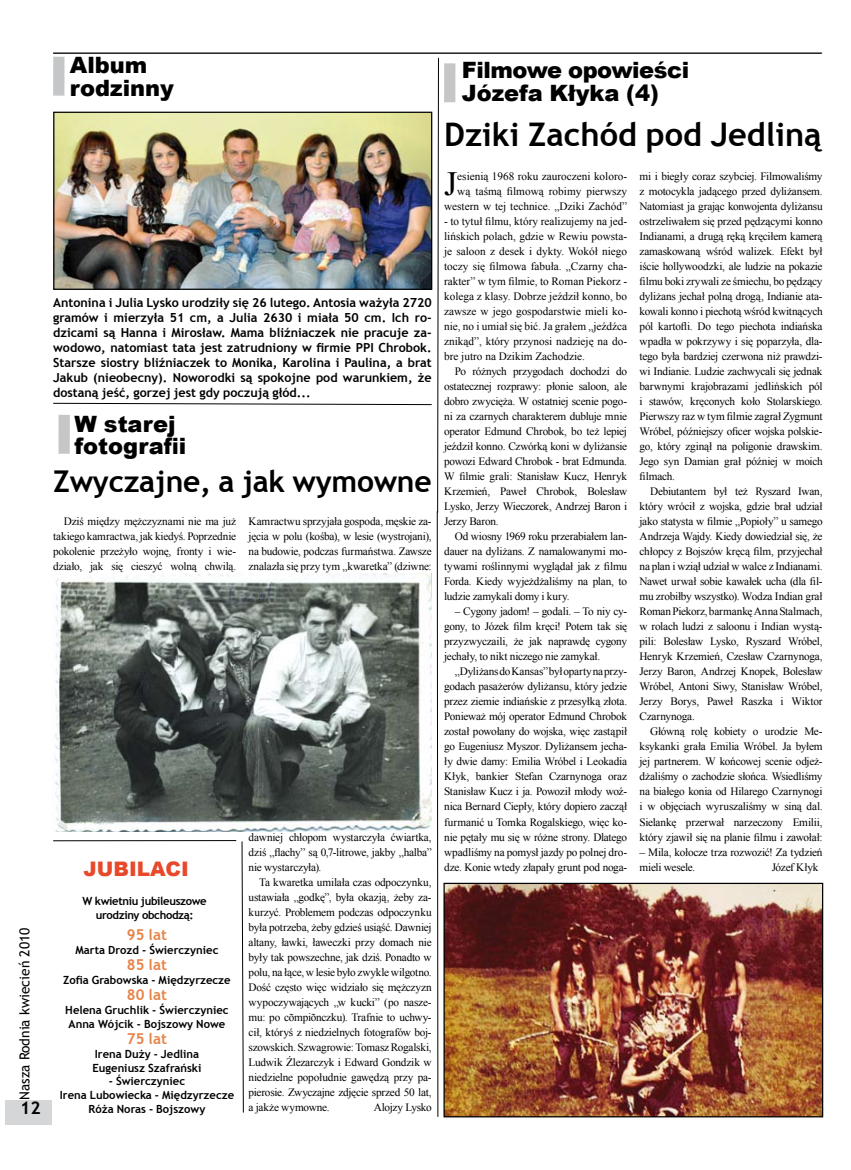
<style>
.page{position:relative;width:851px;height:1170px;background:#fff}
.page>*{position:absolute;margin:0;border:0;box-sizing:border-box;transform-origin:0 0}
.t1{font:33.88px "Times New Roman";color:#000}
.t2{font:700 32.5px "Trebuchet MS";color:#000}
.t3{font:700 30px "Trebuchet MS";letter-spacing:-.01em;color:#000}
.t4{font:900 22.5px/22.5px "Arial";letter-spacing:-.02em;color:#000}
.t5{font:900 22.5px/22.5px "Arial";color:#000}
.t6{font:900 20px "Arial";color:#e7492a}
.t7{font:700 17.5px "Trebuchet MS";color:#000}
.t8{font:700 15px "Trebuchet MS";color:#e88348}
.t9{font:13.75px "Trebuchet MS";color:#000}
.t10{font:700 12.5px/15px "Trebuchet MS";color:#000;text-align:justify}
.t11{font:11.25px/15px "Times New Roman";letter-spacing:-.015em;color:#000;text-align:justify}
.t12{font:700 11.25px/13.8px "Trebuchet MS";color:#000}
.t13{font:700 11.25px/13.8px "Trebuchet MS";letter-spacing:-.03em;color:#000;text-align:center}
.t14{font:11.25px "Times New Roman";letter-spacing:-.035em;color:#000}
</style>
<div class="page">
<div style="left:5px;top:1100px;width:46px;height:25px;background:#d5d6d7"></div>
<hr style="left:53px;top:53px;width:769px;height:1px;background:#d5d6d7">
<hr style="left:53px;top:53px;width:768px;height:1px;background:#000">
<div style="left:444px;top:63px;width:11px;height:39px;background:#c5c6c8"></div>
<svg style="left:53px;top:57px;width:386px;height:1060px"></svg>
<img style="left:55px;top:114px;width:375px;height:174px">
<div style="left:53px;top:112px;width:379px;height:178px;border:1px solid #000"></div>
<img style="left:53px;top:573px;width:378px;height:258px">
<img style="left:445px;top:884px;width:376px;height:231px">
<div style="left:443px;top:882px;width:380px;height:235px;border:1px solid #000"></div>
<p class="t9" style="left:16px;top:1099px;width:173px;rotate:-90deg">Nasza Rodnia kwiecień 2010</p>
<h3 class="t7" style="left:20px;top:1096px;width:22px">12</h3>
<h3 class="t5" style="left:70px;top:53px;width:106px">Album rodzinny</h3>
<p class="t10" style="left:53px;top:295px;width:380px">Antonina i Julia Lysko urodziły się 26 lutego. Antosia ważyła 2720 gramów i mierzyła 51 cm, a Julia 2630 i miała 50 cm. Ich ro&shy;dzicami są Hanna i Mirosław. Mama bliźniaczek nie pracuje za&shy;wodowo, natomiast tata jest zatrudniony w firmie PPI Chrobok.<br>Starsze siostry bliźniaczek to Monika, Karolina i Paulina, a brat Jakub (nieobecny). Noworodki są spokojne pod warunkiem, że dostaną jeść, gorzej jest gdy poczują głód...</p>
<h3 class="t5" style="left:75px;top:411px;width:113px">W starej fotografii</h3>
<h3 class="t3" style="left:53px;top:462px;width:380px">Zwyczajne, a jak wymowne</h3>
<p class="t11" style="left:53px;top:514px;width:184px;text-indent:11px">Dziś między mężczyznami nie ma już takiego kamractwa, jak kiedyś. Poprzednie pokolenie przeżyło wojnę, fronty i wie&shy;działo, jak się cieszyć wolną chwilą.</p>
<p class="t11" style="left:248px;top:514px;width:184px">Kamractwu sprzyjała gospoda, męskie za&shy;jęcia w polu (kośba), w lesie (wystrojani), na budowie, podczas furmaństwa. Zawsze znalazła się przy tym „kwaretka” (dziwne:</p>
<h3 class="t6" style="left:84px;top:854px;width:107px">Jubilaci</h3>
<p class="t13" style="left:83px;top:894px;width:126px">W kwietniu jubileuszowe urodziny obchodzą:</p>
<h3 class="t8" style="left:127px;top:925px;width:42px">95 lat</h3>
<p class="t12" style="left:75px;top:943px;width:144px">Marta Drozd - Świerczyniec</p>
<h3 class="t8" style="left:127px;top:955px;width:42px">85 lat</h3>
<p class="t12" style="left:63px;top:973px;width:169px">Zofia Grabowska - Międzyrzecze</p>
<h3 class="t8" style="left:127px;top:985px;width:42px">80 lat</h3>
<p class="t12" style="left:65px;top:1003px;width:165px">Helena Gruchlik - Świerczyniec<br>Anna Wójcik - Bojszowy Nowe</p>
<h3 class="t8" style="left:127px;top:1029px;width:42px">75 lat</h3>
<p class="t12" style="left:92px;top:1046px;width:110px">Irena Duży - Jedlina<br>Eugeniusz Szafrański</p>
<p class="t12" style="left:60px;top:1074px;width:176px;text-align:center">- Świerczyniec<br>Irena Lubowiecka - Międzyrzecze<br>Róża Noras - Bojszowy</p>
<p class="t11" style="left:248px;top:829px;width:184px">dawniej chłopom wystarczyła ćwiartka, dziś „flachy” są 0,7-litrowe, jakby „halba” nie wystarczyła).</p>
<p class="t11" style="left:248px;top:874px;width:184px;text-indent:11px">Ta kwaretka umilała czas odpoczynku, ustawiała „godkę”, była okazją, żeby za&shy;kurzyć. Problemem podczas odpoczynku była potrzeba, żeby gdzieś usiąść. Dawniej altany, ławki, ławeczki przy domach nie były tak powszechne, jak dziś. Ponadto w polu, na łące, w lesie było zwykle wilgotno.<br>Dość często więc widziało się mężczyzn wypoczywających „w kucki” (po nasze&shy;mu: po cõmpiõnczku). Trafnie to uchwy&shy;cił, któryś z niedzielnych fotografów boj&shy;szowskich. Szwagrowie: Tomasz Rogalski, Ludwik Źlezarczyk i Edward Gondzik w niedzielne popołudnie gawędzą przy pa&shy;pierosie. Zwyczajne zdjęcie sprzed 50 lat, a jakże wymowne.</p>
<p class="t14" style="left:374px;top:1099px;width:59px">Alojzy Lysko</p>
<h3 class="t4" style="left:462px;top:58px;width:229px">Filmowe opowieści<br>Józefa Kłyka (4)</h3>
<h2 class="t2" style="left:444px;top:114px;width:379px">Dziki Zachód pod Jedliną</h2>
<p class="t11" style="left:444px;top:169px;width:184px;text-align:right">esienią 1968 roku zauroczeni koloro&shy;wą taśmą filmową robimy pierwszy western w tej technice. „Dziki Zachód”</p>
<p class="t11" style="left:444px;top:214px;width:184px">- to tytuł filmu, który realizujemy na jed&shy;lińskich polach, gdzie w Rewiu powsta&shy;je saloon z desek i dykty. Wokół niego toczy się filmowa fabuła. „Czarny cha&shy;rakter” w tym filmie, to Roman Piekorz - kolega z klasy. Dobrze jeździł konno, bo zawsze w jego gospodarstwie mieli ko&shy;nie, no i umiał się bić. Ja grałem „jeźdźca znikąd”, który przynosi nadzieję na do&shy;bre jutro na Dzikim Zachodzie.</p>
<p class="t11" style="left:444px;top:364px;width:184px;text-indent:11px">Po różnych przygodach dochodzi do ostatecznej rozprawy: płonie saloon, ale dobro zwycięża. W ostatniej scenie pogo&shy;ni za czarnych charakterem dubluje mnie operator Edmund Chrobok, bo też lepiej jeździł konno. Czwórką koni w dyliżansie powozi Edward Chrobok - brat Edmunda.<br>W filmie grali: Stanisław Kucz, Henryk Krzemień, Paweł Chrobok, Bolesław Lysko, Jerzy Wieczorek, Andrzej Baron i Jerzy Baron.</p>
<p class="t11" style="left:444px;top:529px;width:184px;text-indent:11px">Od wiosny 1969 roku przerabiałem lan&shy;dauer na dyliżans. Z namalowanymi mo&shy;tywami roślinnymi wyglądał jak z filmu Forda. Kiedy wyjeżdżaliśmy na plan, to ludzie zamykali domy i kury.</p>
<p class="t11" style="left:444px;top:604px;width:184px;text-indent:11px">– Cygony jadom! – godali. – To niy cy&shy;gony, to Józek film kręci! Potem tak się przyzwyczaili, że jak naprawdę cygony jechały, to nikt niczego nie zamykał.</p>
<p class="t11" style="left:444px;top:664px;width:184px;text-indent:11px">„Dyliżans do Kansas” był oparty na przy&shy;godach pasażerów dyliżansu, który jedzie przez ziemie indiańskie z przesyłką złota.<br>Ponieważ mój operator Edmund Chrobok został powołany do wojska, więc zastąpił go Eugeniusz Myszor. Dyliżansem jecha&shy;ły dwie damy: Emilia Wróbel i Leokadia Kłyk, bankier Stefan Czarnynoga oraz Stanisław Kucz i ja. Powoził młody woź&shy;nica Bernard Ciepły, który dopiero zaczął furmanić u Tomka Rogalskiego, więc ko&shy;nie pętały mu się w różne strony. Dlatego wpadliśmy na pomysł jazdy po polnej dro&shy;dze. Konie wtedy złapały grunt pod noga-</p>
<h1 class="t1" style="left:444px;top:161px;width:15px">J</h1>
<p class="t11" style="left:639px;top:169px;width:184px">mi i biegły coraz szybciej. Filmowaliśmy z motocykla jadącego przed dyliżansem.<br>Natomiast ja grając konwojenta dyliżansu ostrzeliwałem się przed pędzącymi konno Indianami, a drugą ręką kręciłem kamerą zamaskowaną wśród walizek. Efekt był iście hollywoodzki, ale ludzie na pokazie filmu boki zrywali ze śmiechu, bo pędzący dyliżans jechał polną drogą, Indianie ata&shy;kowali konno i piechotą wśród kwitnących pól kartofli. Do tego piechota indiańska wpadła w pokrzywy i się poparzyła, dla&shy;tego była bardziej czerwona niż prawdzi&shy;wi Indianie. Ludzie zachwycali się jednak barwnymi krajobrazami jedlińskich pól i stawów, kręconych koło Stolarskiego.<br>Pierwszy raz w tym filmie zagrał Zygmunt Wróbel, późniejszy oficer wojska polskie&shy;go, który zginął na poligonie drawskim.<br>Jego syn Damian grał później w moich filmach.</p>
<p class="t11" style="left:639px;top:484px;width:184px;text-indent:11px">Debiutantem był też Ryszard Iwan, który wrócił z wojska, gdzie brał udział jako statysta w filmie „Popioły” u samego Andrzeja Wajdy. Kiedy dowiedział się, że chłopcy z Bojszów kręcą film, przyjechał na plan i wziął udział w walce z Indianami.<br>Nawet urwał sobie kawałek ucha (dla fil&shy;mu zrobiłby wszystko). Wodza Indian grał Roman Piekorz, barmankę Anna Stalmach, w rolach ludzi z saloonu i Indian wystą&shy;pili: Bolesław Lysko, Ryszard Wróbel, Henryk Krzemień, Czesław Czarnynoga, Jerzy Baron, Andrzej Knopek, Bolesław Wróbel, Antoni Siwy, Stanisław Wróbel, Jerzy Borys, Paweł Raszka i Wiktor Czarnynoga.</p>
<p class="t11" style="left:639px;top:724px;width:184px;text-indent:11px">Główną rolę kobiety o urodzie Me&shy;ksykanki grała Emilia Wróbel. Ja byłem jej partnerem. W końcowej scenie odjeż&shy;dżaliśmy o zachodzie słońca. Wsiedliśmy na białego konia od Hilarego Czarnynogi i w objęciach wyruszaliśmy w siną dal.<br>Sielankę przerwał narzeczony Emilii, który zjawił się na planie filmu i zawołał:</p>
<p class="t11" style="left:639px;top:844px;width:184px">– Mila, kołocze trza rozwozić! Za tydzień mieli wesele.</p>
<p class="t11" style="left:771px;top:859px;width:48px">Józef Kłyk</p>
</div>
